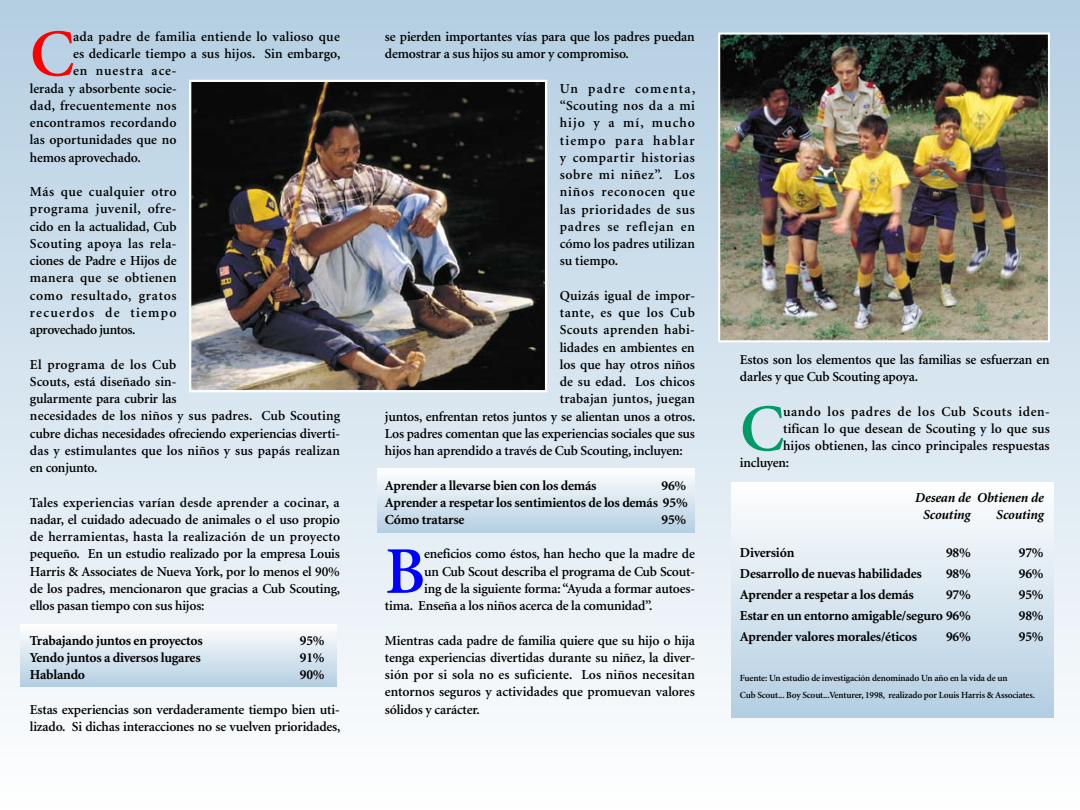
<style>
.page{position:relative;width:1080px;height:810px;background:#fff}
.page>*{position:absolute;margin:0;border:0;box-sizing:border-box;transform-origin:0 0}
.t1{font:600 66.88px "Minion";color:#f00}
.t2{font:600 66.88px "Minion";color:#00f}
.t3{font:600 66.88px "Minion";color:#009a67}
.t4{font:600 13.75px/17.2px "Minion";letter-spacing:-.01em;color:#000;text-align:justify}
.t5{font:700 13.75px/17.2px "Minion";letter-spacing:-.015em;color:#000;text-align:justify}
.t6{font:600 13.75px "Minion";letter-spacing:.01em;color:#000}
.t7{font:600 13.75px "Minion";letter-spacing:.02em;color:#000}
.t8{font:600 13.75px "Minion";letter-spacing:.04em;color:#000}
.t9{font:600 13.75px "Minion";letter-spacing:.015em;color:#000}
.t10{font:italic 700 13.75px/17.2px "Minion";letter-spacing:-.015em;color:#000}
.t11{font:600 13.75px "Minion";letter-spacing:.025em;color:#000}
.t12{font:600 13.75px "Minion";letter-spacing:.065em;color:#000}
.t13{font:600 9.38px/17.2px "Minion";letter-spacing:-.015em;color:#000}
</style>
<div class="page">
<div style="left:0;top:0;width:1080px;height:810px;background:linear-gradient(to bottom,#b4cfe2,#fefeff)"></div>
<div style="left:731px;top:482px;width:323px;height:235px;background:linear-gradient(to bottom,#feffff,#b3cee2)"></div>
<div style="left:378px;top:469px;width:316px;height:63px;background:linear-gradient(to bottom,#fdfefe,#b5cfe2)"></div>
<div style="left:20px;top:625px;width:317px;height:61px;background:linear-gradient(to bottom,#fefeff,#b4cfe2)"></div>
<img style="left:721px;top:36px;width:326px;height:303px">
<div style="left:718px;top:33px;width:332px;height:309px;border:2px solid #fff"></div>
<img style="left:192px;top:83px;width:352px;height:306px">
<div style="left:189px;top:80px;width:358px;height:312px;border:2px solid #fff"></div>
<h1 class="t1" style="left:30px;top:20px;width:46px">C</h1>
<p class="t7" style="left:73px;top:29px;width:268px">ada padre de familia entiende lo valioso que</p>
<p class="t6" style="left:73px;top:47px;width:269px">es dedicarle tiempo a sus hijos. Sin embargo,</p>
<p class="t12" style="left:73px;top:64px;width:105px">en nuestra ace-</p>
<p class="t4" style="left:30px;top:80px;width:148px">lerada y absorbente socie-</p>
<p class="t7" style="left:30px;top:98px;width:148px">dad, frecuentemente nos</p>
<p class="t9" style="left:30px;top:116px;width:148px">encontramos recordando</p>
<p class="t4" style="left:30px;top:132px;width:148px">las oportunidades que no</p>
<p class="t4" style="left:30px;top:149px;width:112px">hemos aprovechado.</p>
<p class="t4" style="left:30px;top:184px;width:148px">Más que cualquier otro programa juvenil, ofre&shy;cido en la actualidad, Cub Scouting apoya las rela&shy;ciones de Padre e Hijos de manera que se obtienen como resultado, gratos recuerdos de tiempo aprovechado juntos.</p>
<p class="t4" style="left:30px;top:356px;width:312px;text-align:left">El programa de los Cub<br>Scouts, está diseñado sin-<br>gularmente para cubrir las<br>necesidades de los niños y sus padres. Cub Scouting cubre dichas necesidades ofreciendo experiencias diverti&shy;das y estimulantes que los niños y sus papás realizan en conjunto.</p>
<p class="t4" style="left:30px;top:494px;width:312px">Tales experiencias varían desde aprender a cocinar, a nadar, el cuidado adecuado de animales o el uso propio de herramientas, hasta la realización de un proyecto pequeño. En un estudio realizado por la empresa Louis Harris &amp; Associates de Nueva York, por lo menos el 90% de los padres, mencionaron que gracias a Cub Scouting, ellos pasan tiempo con sus hijos:</p>
<p class="t5" style="left:30px;top:632px;width:174px">Trabajando juntos en proyectos</p>
<p class="t5" style="left:300px;top:632px;width:26px">95%</p>
<p class="t5" style="left:30px;top:649px;width:172px">Yendo juntos a diversos lugares</p>
<p class="t5" style="left:300px;top:649px;width:26px">91%</p>
<p class="t5" style="left:30px;top:667px;width:57px">Hablando</p>
<p class="t5" style="left:300px;top:667px;width:26px">90%</p>
<p class="t4" style="left:30px;top:701px;width:312px">Estas experiencias son verdaderamente tiempo bien uti&shy;lizado. Si dichas interacciones no se vuelven prioridades,</p>
<p class="t4" style="left:385px;top:28px;width:311px">se pierden importantes vías para que los padres puedan demostrar a sus hijos su amor y compromiso.</p>
<p class="t4" style="left:560px;top:80px;width:137px">Un padre comenta, “Scouting nos da a mi hijo y a mí, mucho tiempo para hablar y compartir historias sobre mi niñez”. Los niños reconocen que las prioridades de sus padres se reflejan en cómo los padres utilizan su tiempo.</p>
<p class="t6" style="left:560px;top:288px;width:137px">Quizás igual de impor-</p>
<p class="t8" style="left:560px;top:306px;width:137px">tante, es que los Cub</p>
<p class="t11" style="left:560px;top:323px;width:137px">Scouts aprenden habi-</p>
<p class="t4" style="left:560px;top:339px;width:137px">lidades en ambientes en</p>
<p class="t4" style="left:560px;top:356px;width:137px">los que hay otros niños</p>
<p class="t6" style="left:560px;top:375px;width:137px">de su edad. Los chicos</p>
<p class="t9" style="left:560px;top:392px;width:137px">trabajan juntos, juegan</p>
<p class="t4" style="left:385px;top:408px;width:312px">juntos, enfrentan retos juntos y se alientan unos a otros.</p>
<p class="t4" style="left:385px;top:425px;width:311px">Los padres comentan que las experiencias sociales que sus</p>
<p class="t4" style="left:385px;top:443px;width:299px">hijos han aprendido a través de Cub Scouting, incluyen:</p>
<p class="t5" style="left:385px;top:477px;width:213px">Aprender a llevarse bien con los demás</p>
<p class="t5" style="left:385px;top:477px;width:304px;text-indent:276px">96% Aprender a respetar los sentimientos de los demás 95% Cómo tratarse</p>
<p class="t5" style="left:661px;top:512px;width:26px">95%</p>
<h1 class="t2" style="left:385px;top:537px;width:42px">B</h1>
<p class="t4" style="left:424px;top:546px;width:272px">eneficios como éstos, han hecho que la madre de</p>
<p class="t4" style="left:424px;top:563px;width:272px">un Cub Scout describa el programa de Cub Scout-</p>
<p class="t4" style="left:424px;top:580px;width:272px">ing de la siguiente forma: “Ayuda a formar autoes-</p>
<p class="t4" style="left:385px;top:597px;width:269px">tima. Enseña a los niños acerca de la comunidad”.</p>
<p class="t4" style="left:385px;top:632px;width:312px">Mientras cada padre de familia quiere que su hijo o hija tenga experiencias divertidas durante su niñez, la diver&shy;sión por si sola no es suficiente. Los niños necesitan entornos seguros y actividades que promuevan valores sólidos y carácter.</p>
<p class="t4" style="left:740px;top:351px;width:311px">Estos son los elementos que las familias se esfuerzan en darles y que Cub Scouting apoya.</p>
<h1 class="t3" style="left:740px;top:395px;width:46px">C</h1>
<p class="t8" style="left:783px;top:404px;width:268px">uando los padres de los Cub Scouts iden-</p>
<p class="t4" style="left:783px;top:420px;width:268px">tifican lo que desean de Scouting y lo que sus</p>
<p class="t4" style="left:783px;top:438px;width:268px">hijos obtienen, las cinco principales respuestas</p>
<p class="t4" style="left:740px;top:455px;width:51px">incluyen:</p>
<p class="t10" style="left:923px;top:489px;width:122px;text-indent:-8px">Desean de Obtienen de<br>Scouting</p>
<p class="t10" style="left:996px;top:507px;width:49px">Scouting</p>
<p class="t5" style="left:740px;top:545px;width:56px">Diversión</p>
<p class="t5" style="left:946px;top:545px;width:26px">98%</p>
<p class="t5" style="left:1019px;top:545px;width:26px">97%</p>
<p class="t5" style="left:740px;top:566px;width:183px">Desarrollo de nuevas habilidades</p>
<p class="t5" style="left:946px;top:566px;width:26px">98%</p>
<p class="t5" style="left:1019px;top:566px;width:26px">96%</p>
<p class="t5" style="left:740px;top:587px;width:176px">Aprender a respetar a los demás</p>
<p class="t5" style="left:946px;top:587px;width:26px">97%</p>
<p class="t5" style="left:1019px;top:587px;width:26px">95%</p>
<p class="t5" style="left:740px;top:608px;width:232px">Estar en un entorno amigable/seguro 96%</p>
<p class="t5" style="left:1019px;top:608px;width:26px">98%</p>
<p class="t5" style="left:740px;top:629px;width:179px">Aprender valores morales/éticos</p>
<p class="t5" style="left:946px;top:629px;width:26px">96%</p>
<p class="t5" style="left:1019px;top:629px;width:26px">95%</p>
<p class="t13" style="left:740px;top:670px;width:297px">Fuente: Un estudio de investigación denominado Un año en la vida de un<br>Cub Scout... Boy Scout...Venturer, 1998, realizado por Louis Harris &amp; Associates.</p>
</div>
